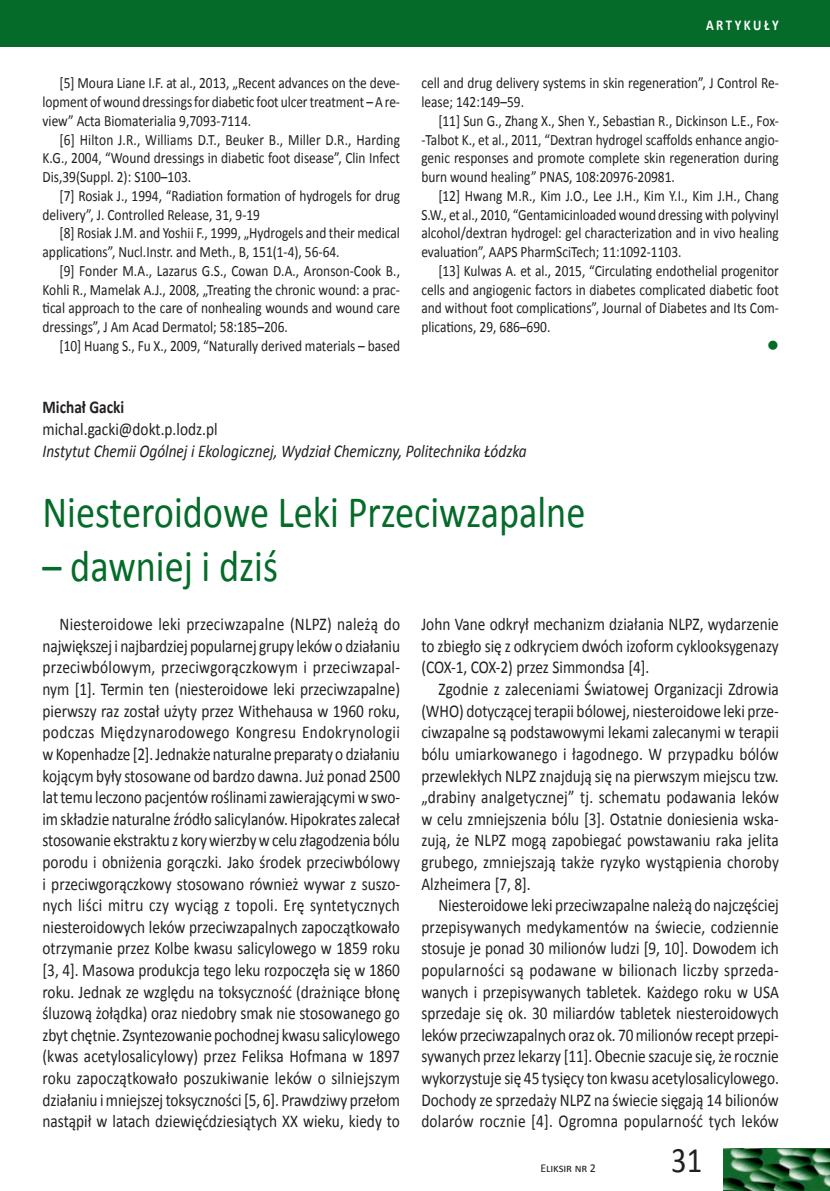
<style>
.page{position:relative;width:830px;height:1191px;background:#fff}
.page>*{position:absolute;margin:0;border:0;box-sizing:border-box;transform-origin:0 0}
.t1{font:45px "Calibri";color:#056b29;scale:.85 1}
.t2{font:36px "Calibri";color:#231f20;scale:.85 1}
.t3{font:18px/21.6px "Calibri";color:#231f20;text-align:justify;scale:.85 1}
.t4{font:italic 18px "Calibri";color:#231f20;scale:.85 1}
.t5{font:700 18px "Calibri";color:#231f20;scale:.85 1}
.t6{font:15.75px/18.8px "Calibri";color:#231f20;text-align:justify;scale:.85 1}
.t7{font:15.75px "Wingdings";color:#056b29}
.t8{font:700 15px "Calibri";letter-spacing:.2em;color:#fff;scale:.85 1}
.t9{font:12px "Calibri";letter-spacing:-.01em;color:#231f20}
</style>
<div class="page">
<div style="left:0;top:0;width:829px;height:47px;background:#056b29"></div>
<img style="left:723px;top:1148px;width:106px;height:43px">
<p class="t6" style="left:43px;top:74px;width:422px;text-indent:17px">[5] Moura Liane I.F. at al., 2013, „Recent advances on the deve&shy;lopment of wound dressings for diabetic foot ulcer treatment – A re&shy;view” Acta Biomaterialia 9,7093-7114.</p>
<p class="t6" style="left:43px;top:130px;width:422px;text-indent:17px">[6] Hilton J.R., Williams D.T., Beuker B., Miller D.R., Harding K.G., 2004, “Wound dressings in diabetic foot disease”, Clin Infect Dis,39(Suppl. 2): S100–103.</p>
<p class="t6" style="left:43px;top:186px;width:422px;text-indent:17px">[7] Rosiak J., 1994, “Radiation formation of hydrogels for drug delivery”, J. Controlled Release, 31, 9-19</p>
<p class="t6" style="left:43px;top:224px;width:422px;text-indent:17px">[8] Rosiak J.M. and Yoshii F., 1999, „Hydrogels and their medical applications”, Nucl.Instr. and Meth., B, 151(1-4), 56-64.</p>
<p class="t6" style="left:43px;top:261px;width:422px;text-indent:17px">[9] Fonder M.A., Lazarus G.S., Cowan D.A., Aronson-Cook B., Kohli R., Mamelak A.J., 2008, „Treating the chronic wound: a prac&shy;tical approach to the care of nonhealing wounds and wound care dressings”, J Am Acad Dermatol; 58:185–206.</p>
<p class="t6" style="left:60px;top:336px;width:402px">[10] Huang S., Fu X., 2009, “Naturally derived materials – based</p>
<p class="t8" style="left:705px;top:16px;width:87px">ARTYKUŁY</p>
<p class="t6" style="left:421px;top:74px;width:422px">cell and drug delivery systems in skin regeneration”, J Control Re&shy;lease; 142:149–59.</p>
<p class="t6" style="left:421px;top:111px;width:422px;text-indent:17px">[11] Sun G., Zhang X., Shen Y., Sebastian R., Dickinson L.E., Fox--Talbot K., et al., 2011, “Dextran hydrogel scaffolds enhance angio&shy;genic responses and promote complete skin regeneration during burn wound healing” PNAS, 108:20976-20981.</p>
<p class="t6" style="left:421px;top:186px;width:422px;text-indent:17px">[12] Hwang M.R., Kim J.O., Lee J.H., Kim Y.I., Kim J.H., Chang S.W., et al., 2010, “Gentamicinloaded wound dressing with polyvinyl alcohol/dextran hydrogel: gel characterization and in vivo healing evaluation”, AAPS PharmSciTech; 11:1092-1103.</p>
<p class="t6" style="left:421px;top:261px;width:422px;text-indent:17px">[13] Kulwas A. et al., 2015, “Circulating endothelial progenitor cells and angiogenic factors in diabetes complicated diabetic foot and without foot complications”, Journal of Diabetes and Its Com&shy;plications, 29, 686–690.</p>
<p class="t7" style="left:766px;top:337px;width:13px">●</p>
<p class="t5" style="left:43px;top:396px;width:98px">Michał Gacki</p>
<p class="t3" style="left:43px;top:418px;width:207px">michal.gacki@dokt.p.lodz.pl</p>
<p class="t4" style="left:43px;top:438px;width:571px">Instytut Chemii Ogólnej i Ekologicznej, Wydział Chemiczny, Politechnika Łódzka</p>
<h1 class="t1" style="left:43px;top:484px;width:640px">Niesteroidowe Leki Przeciwzapalne</h1>
<h1 class="t1" style="left:43px;top:538px;width:278px">– dawniej i dziś</h1>
<p class="t3" style="left:43px;top:613px;width:422px;text-indent:17px">Niesteroidowe leki przeciwzapalne (NLPZ) należą do największej i najbardziej popularnej grupy leków o działaniu przeciwbólowym, przeciwgorączkowym i przeciwzapal&shy;nym [1]. Termin ten (niesteroidowe leki przeciwzapalne) pierwszy raz został użyty przez Withehausa w 1960 roku, podczas Międzynarodowego Kongresu Endokrynologii w Kopenhadze [2]. Jednakże naturalne preparaty o działaniu kojącym były stosowane od bardzo dawna. Już ponad 2500 lat temu leczono pacjentów roślinami zawierającymi w swo&shy;im składzie naturalne źródło salicylanów. Hipokrates zalecał stosowanie ekstraktu z kory wierzby w celu złagodzenia bólu porodu i obniżenia gorączki. Jako środek przeciwbólowy i przeciwgorączkowy stosowano również wywar z suszo&shy;nych liści mitru czy wyciąg z topoli. Erę syntetycznych niesteroidowych leków przeciwzapalnych zapoczątkowało otrzymanie przez Kolbe kwasu salicylowego w 1859 roku [3, 4]. Masowa produkcja tego leku rozpoczęła się w 1860 roku. Jednak ze względu na toksyczność (drażniące błonę śluzową żołądka) oraz niedobry smak nie stosowanego go zbyt chętnie. Zsyntezowanie pochodnej kwasu salicylowego (kwas acetylosalicylowy) przez Feliksa Hofmana w 1897 roku zapoczątkowało poszukiwanie leków o silniejszym działaniu i mniejszej toksyczności [5, 6]. Prawdziwy przełom nastąpił w latach dziewięćdziesiątych XX wieku, kiedy to</p>
<p class="t3" style="left:421px;top:613px;width:422px">John Vane odkrył mechanizm działania NLPZ, wydarzenie to zbiegło się z odkryciem dwóch izoform cyklooksygenazy (COX-1, COX-2) przez Simmondsa [4].</p>
<p class="t3" style="left:421px;top:678px;width:422px;text-indent:17px">Zgodnie z zaleceniami Światowej Organizacji Zdrowia (WHO) dotyczącej terapii bólowej, niesteroidowe leki prze&shy;ciwzapalne są podstawowymi lekami zalecanymi w terapii bólu umiarkowanego i łagodnego. W przypadku bólów przewlekłych NLPZ znajdują się na pierwszym miejscu tzw. „drabiny analgetycznej” tj. schematu podawania leków w celu zmniejszenia bólu [3]. Ostatnie doniesienia wska&shy;zują, że NLPZ mogą zapobiegać powstawaniu raka jelita grubego, zmniejszają także ryzyko wystąpienia choroby Alzheimera [7, 8].</p>
<p class="t3" style="left:421px;top:894px;width:422px;text-indent:17px">Niesteroidowe leki przeciwzapalne należą do najczęściej przepisywanych medykamentów na świecie, codziennie stosuje je ponad 30 milionów ludzi [9, 10]. Dowodem ich popularności są podawane w bilionach liczby sprzeda&shy;wanych i przepisywanych tabletek. Każdego roku w USA sprzedaje się ok. 30 miliardów tabletek niesteroidowych leków przeciwzapalnych oraz ok. 70 milionów recept przepi&shy;sywanych przez lekarzy [11]. Obecnie szacuje się, że rocznie wykorzystuje się 45 tysięcy ton kwasu acetylosalicylowego.<br>Dochody ze sprzedaży NLPZ na świecie sięgają 14 bilionów dolarów rocznie [4]. Ogromna popularność tych leków</p>
<p class="t9" style="left:540px;top:1160px;width:57px">Eliksir nr 2</p>
<h2 class="t2" style="left:671px;top:1137px;width:38px">31</h2>
</div>
